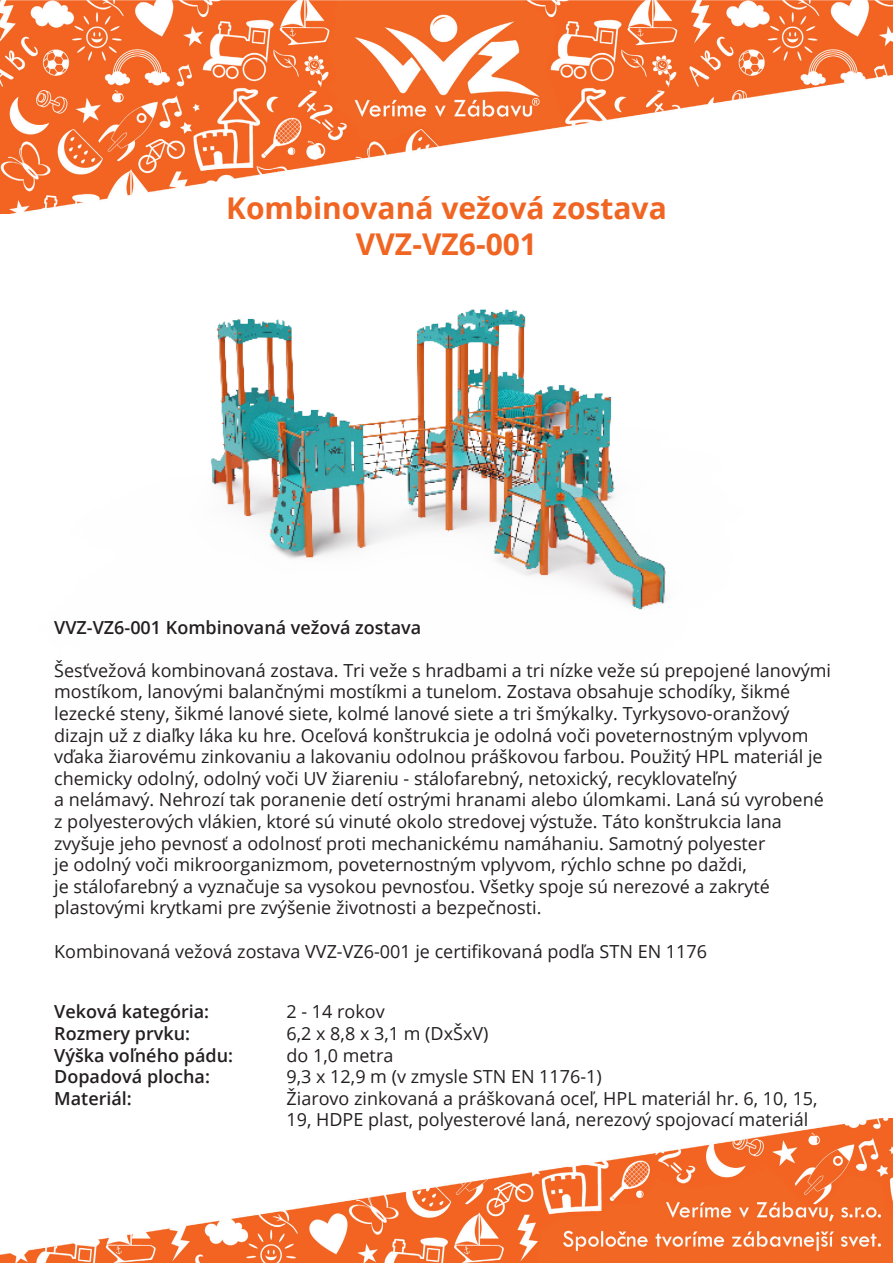
<style>
.page{position:relative;width:893px;height:1263px;background:#fff}
.page>*{position:absolute;margin:0;border:0;box-sizing:border-box;transform-origin:0 0}
.Veľký_Nádpis_-_Oranžová_-_20pt{font:700 30px "Open Sans";color:#f16523}
.Text_čierna_12pt{font:18px/21.6px "Open Sans";color:#231f20}
.Malý_nádpis_-_čierna_12pt{font:600 18px "Open Sans";color:#231f20}
</style>
<div class="page">
<img style="left:0;top:0;width:893px;height:214px">
<img style="left:0;top:1118px;width:893px;height:145px">
<img style="left:210px;top:309px;width:457px;height:301px">
<p class="Veľký_Nádpis_-_Oranžová_-_20pt" style="left:226px;top:187px;width:442px">Kombinovaná vežová zostava</p>
<p class="Veľký_Nádpis_-_Oranžová_-_20pt" style="left:356px;top:223px;width:183px">VVZ-VZ6-001</p>
<p class="Malý_nádpis_-_čierna_12pt" style="left:54px;top:615px;width:368px">VVZ-VZ6-001 Kombinovaná vežová zostava</p>
<p class="Text_čierna_12pt" style="left:54px;top:659px;width:778px">Šesťvežová kombinovaná zostava. Tri veže s hradbami a tri nízke veže sú prepojené lanovými mostíkom, lanovými balančnými mostíkmi a tunelom. Zostava obsahuje schodíky, šikmé</p>
<p class="Text_čierna_12pt" style="left:54px;top:702px;width:737px">lezecké steny, šikmé lanové siete, kolmé lanové siete a tri šmýkalky. Tyrkysovo-oranžový</p>
<p class="Text_čierna_12pt" style="left:54px;top:724px;width:770px">dizajn už z diaľky láka ku hre. Oceľová konštrukcia je odolná voči poveternostným vplyvom vďaka žiarovému zinkovaniu a lakovaniu odolnou práškovou farbou. Použitý HPL materiál je chemicky odolný, odolný voči UV žiareniu - stálofarebný, netoxický, recyklovateľný</p>
<p class="Text_čierna_12pt" style="left:54px;top:789px;width:771px">a nelámavý. Nehrozí tak poranenie detí ostrými hranami alebo úlomkami. Laná sú vyrobené</p>
<p class="Text_čierna_12pt" style="left:54px;top:810px;width:729px">z polyesterových vlákien, ktoré sú vinuté okolo stredovej výstuže. Táto konštrukcia lana</p>
<p class="Text_čierna_12pt" style="left:54px;top:832px;width:713px">zvyšuje jeho pevnosť a odolnosť proti mechanickému namáhaniu. Samotný polyester</p>
<p class="Text_čierna_12pt" style="left:54px;top:853px;width:694px">je odolný voči mikroorganizmom, poveternostným vplyvom, rýchlo schne po daždi,</p>
<p class="Text_čierna_12pt" style="left:54px;top:875px;width:717px">je stálofarebný a vyznačuje sa vysokou pevnosťou. Všetky spoje sú nerezové a zakryté</p>
<p class="Text_čierna_12pt" style="left:54px;top:897px;width:489px">plastovými krytkami pre zvýšenie životnosti a bezpečnosti.</p>
<p class="Text_čierna_12pt" style="left:54px;top:940px;width:654px">Kombinovaná vežová zostava VVZ-VZ6-001 je certifikovaná podľa STN EN 1176</p>
<p class="Malý_nádpis_-_čierna_12pt" style="left:54px;top:999px;width:156px">Veková kategória:</p>
<p class="Malý_nádpis_-_čierna_12pt" style="left:54px;top:1021px;width:138px">Rozmery prvku:</p>
<p class="Malý_nádpis_-_čierna_12pt" style="left:54px;top:1043px;width:180px">Výška voľného pádu:</p>
<p class="Malý_nádpis_-_čierna_12pt" style="left:54px;top:1064px;width:157px">Dopadová plocha:</p>
<p class="Malý_nádpis_-_čierna_12pt" style="left:54px;top:1086px;width:79px">Materiál:</p>
<p class="Text_čierna_12pt" style="left:287px;top:1001px;width:100px">2 - 14 rokov</p>
<p class="Text_čierna_12pt" style="left:287px;top:1022px;width:203px">6,2 x 8,8 x 3,1 m (DxŠxV)</p>
<p class="Text_čierna_12pt" style="left:287px;top:1044px;width:108px">do 1,0 metra</p>
<p class="Text_čierna_12pt" style="left:287px;top:1065px;width:317px">9,3 x 12,9 m (v zmysle STN EN 1176-1)</p>
<p class="Text_čierna_12pt" style="left:287px;top:1087px;width:533px">Žiarovo zinkovaná a práškovaná oceľ, HPL materiál hr. 6, 10, 15,<br>19, HDPE plast, polyesterové laná, nerezový spojovací materiál</p>
</div>
